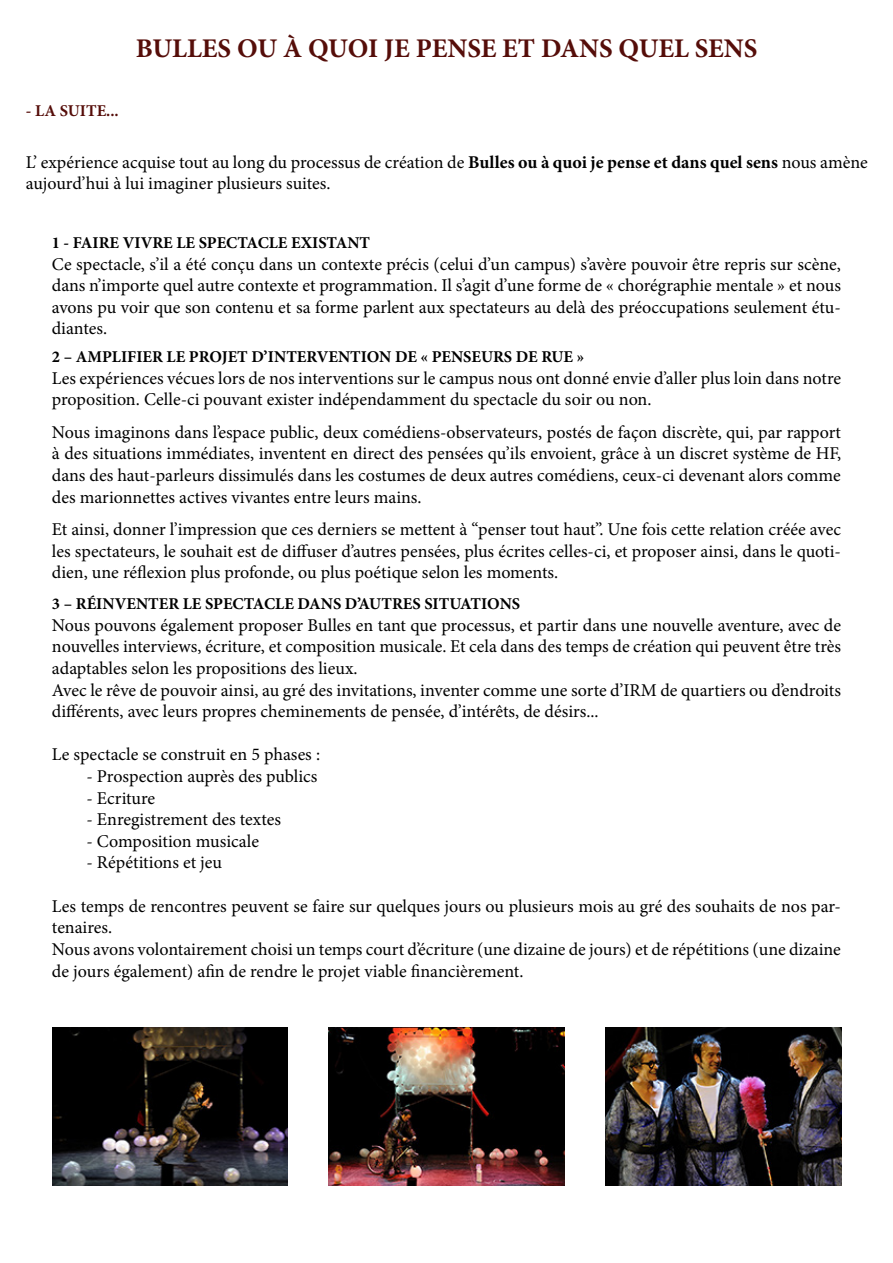
<style>
.page{position:relative;width:893px;height:1263px;background:#fff}
.page>*{position:absolute;margin:0;border:0;box-sizing:border-box;transform-origin:0 0}
.t1{font:700 27px "Minion Pro";color:#550d09}
.t2{font:18px/21.6px "Minion Pro";color:#000}
.t3{font:700 16.5px "Minion Pro";color:#000}
.t4{font:700 16.5px "Minion Pro";color:#550d09}
.s1{font-weight:700}
</style>
<div class="page">
<img style="left:52px;top:1028px;width:236px;height:157px">
<img style="left:329px;top:1028px;width:235px;height:157px">
<img style="left:606px;top:1028px;width:235px;height:157px">
<p class="t4" style="left:26px;top:99px;width:95px">- LA SUITE...</p>
<p class="t1" style="left:136px;top:29px;width:623px">BULLES OU À QUOI JE PENSE ET DANS QUEL SENS</p>
<p class="t2" style="left:26px;top:151px;width:843px">L’ expérience acquise tout au long du processus de création de <span class="s1">Bulles ou à quoi je pense et dans quel sens</span> nous amène aujourd’hui à lui imaginer plusieurs suites.</p>
<p class="t3" style="left:52px;top:231px;width:320px">1 - FAIRE VIVRE LE SPECTACLE EXISTANT</p>
<p class="t2" style="left:52px;top:253px;width:791px;text-align:justify">Ce spectacle, s’il a été conçu dans un contexte précis (celui d’un campus) s’avère pouvoir être repris sur scène, dans n’importe quel autre contexte et programmation. Il s’agit d’une forme de « chorégraphie mentale » et nous avons pu voir que son contenu et sa forme parlent aux spectateurs au delà des préoccupations seulement étu&shy;diantes.</p>
<p class="t3" style="left:52px;top:345px;width:534px">2 – AMPLIFIER LE PROJET D’INTERVENTION DE « PENSEURS DE RUE »</p>
<p class="t2" style="left:52px;top:367px;width:791px">Les expériences vécues lors de nos interventions sur le campus nous ont donné envie d’aller plus loin dans notre proposition. Celle-ci pouvant exister indépendamment du spectacle du soir ou non.</p>
<p class="t2" style="left:52px;top:421px;width:791px;text-align:justify">Nous imaginons dans l’espace public, deux comédiens-observateurs, postés de façon discrète, qui, par rapport à des situations immédiates, inventent en direct des pensées qu’ils envoient, grâce à un discret système de HF, dans des haut-parleurs dissimulés dans les costumes de deux autres comédiens, ceux-ci devenant alors comme des marionnettes actives vivantes entre leurs mains.</p>
<p class="t2" style="left:52px;top:518px;width:791px;text-align:justify">Et ainsi, donner l’impression que ces derniers se mettent à “penser tout haut”. Une fois cette relation créée avec les spectateurs, le souhait est de diffuser d’autres pensées, plus écrites celles-ci, et proposer ainsi, dans le quoti&shy;dien, une réflexion plus profonde, ou plus poétique selon les moments.</p>
<p class="t3" style="left:52px;top:592px;width:470px">3 – RÉINVENTER LE SPECTACLE DANS D’AUTRES SITUATIONS</p>
<p class="t2" style="left:52px;top:614px;width:791px;text-align:justify">Nous pouvons également proposer Bulles en tant que processus, et partir dans une nouvelle aventure, avec de nouvelles interviews, écriture, et composition musicale. Et cela dans des temps de création qui peuvent être très adaptables selon les propositions des lieux.</p>
<p class="t2" style="left:52px;top:679px;width:791px">Avec le rêve de pouvoir ainsi, au gré des invitations, inventer comme une sorte d’IRM de quartiers ou d’endroits différents, avec leurs propres cheminements de pensée, d’intérêts, de désirs...</p>
<p class="t2" style="left:52px;top:744px;width:270px">Le spectacle se construit en 5 phases :</p>
<p class="t2" style="left:86px;top:766px;width:233px">- Prospection auprès des publics</p>
<p class="t2" style="left:86px;top:787px;width:70px">- Ecriture</p>
<p class="t2" style="left:86px;top:809px;width:196px">- Enregistrement des textes</p>
<p class="t2" style="left:86px;top:830px;width:174px">- Composition musicale</p>
<p class="t2" style="left:86px;top:852px;width:137px">- Répétitions et jeu</p>
<p class="t2" style="left:52px;top:895px;width:791px">Les temps de rencontres peuvent se faire sur quelques jours ou plusieurs mois au gré des souhaits de nos par&shy;tenaires.</p>
<p class="t2" style="left:52px;top:938px;width:790px">Nous avons volontairement choisi un temps court d’écriture (une dizaine de jours) et de répétitions (une dizaine de jours également) afin de rendre le projet viable financièrement.</p>
</div>
